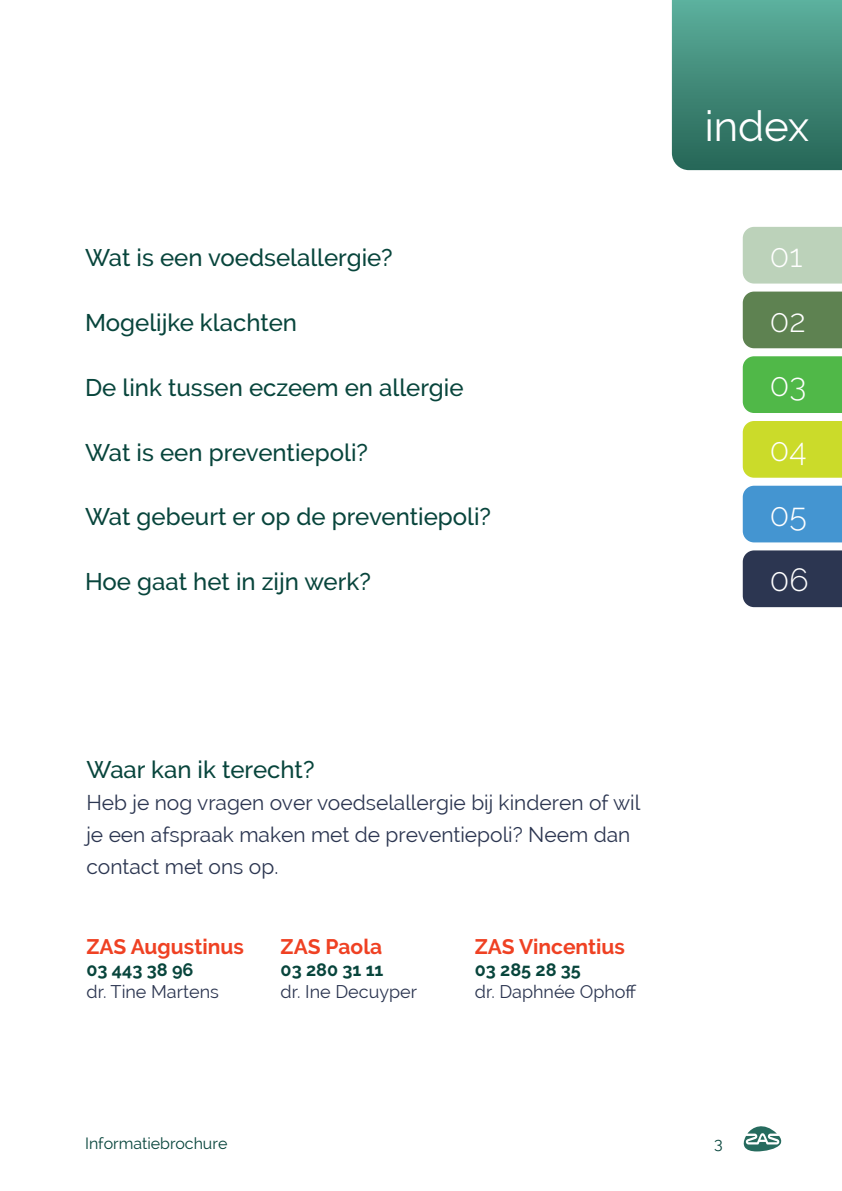
<style>
.page{position:relative;width:842px;height:1191px;background:#fff}
.page>*{position:absolute;margin:0;border:0;box-sizing:border-box;transform-origin:0 0}
.t1{font:42px "Raleway";color:#fff}
.t2{font:300 32px "Raleway";color:#fff}
.t3{font:500 24px "Raleway";color:#08453c}
.t4{font:21px/32px "Raleway";color:#2c3651}
.t5{font:700 21px "Raleway";color:#ef4123}
.t6{font:18px "Raleway";color:#2c3651}
.t7{font:700 18px "Raleway";color:#08453c}
.t8{font:16px "Raleway";color:#08453c}
</style>
<div class="page">
<svg style="left:672px;top:0;width:170px;height:170px;background:#418a79"></svg>
<div style="left:743px;top:227px;width:99px;height:56px;background:#bcd2ba"></div>
<div style="left:743px;top:291px;width:99px;height:57px;background:#5e8251"></div>
<div style="left:743px;top:356px;width:99px;height:57px;background:#50b848"></div>
<div style="left:743px;top:421px;width:99px;height:57px;background:#cbdb2a"></div>
<div style="left:743px;top:486px;width:99px;height:56px;background:#4495d1"></div>
<div style="left:743px;top:550px;width:99px;height:57px;background:#2c3651"></div>
<svg style="left:744px;top:1126px;width:37px;height:25px"></svg>
<h1 class="t1" style="left:705px;top:102px;width:106px">index</h1>
<p class="t3" style="left:85px;top:244px;width:309px">Wat is een voedselallergie?</p>
<h2 class="t2" style="left:770px;top:237px;width:34px">01</h2>
<p class="t3" style="left:85px;top:309px;width:213px">Mogelijke klachten</p>
<h2 class="t2" style="left:770px;top:302px;width:37px">02</h2>
<p class="t3" style="left:85px;top:373px;width:380px">De link tussen eczeem en allergie</p>
<h2 class="t2" style="left:770px;top:366px;width:38px">03</h2>
<p class="t3" style="left:85px;top:438px;width:284px">Wat is een preventiepoli?</p>
<h2 class="t2" style="left:770px;top:431px;width:38px">04</h2>
<p class="t3" style="left:85px;top:503px;width:408px">Wat gebeurt er op de preventiepoli?</p>
<h2 class="t2" style="left:770px;top:496px;width:38px">05</h2>
<p class="t3" style="left:85px;top:568px;width:287px">Hoe gaat het in zijn werk?</p>
<h2 class="t2" style="left:770px;top:560px;width:40px">06</h2>
<p class="t3" style="left:86px;top:756px;width:230px">Waar kan ik terecht?</p>
<p class="t4" style="left:86px;top:787px;width:555px">Heb je nog vragen over voedselallergie bij kinderen of wil je een afspraak maken met de preventiepoli? Neem dan contact met ons op.</p>
<p class="t5" style="left:86px;top:935px;width:159px">ZAS Augustinus</p>
<p class="t7" style="left:86px;top:959px;width:109px">03 443 38 96</p>
<p class="t6" style="left:86px;top:980px;width:134px">dr. Tine Martens</p>
<p class="t5" style="left:281px;top:935px;width:103px">ZAS Paola</p>
<p class="t7" style="left:281px;top:959px;width:104px">03 280 31 11</p>
<p class="t6" style="left:281px;top:980px;width:138px">dr. Ine Decuyper</p>
<p class="t5" style="left:475px;top:935px;width:152px">ZAS Vincentius</p>
<p class="t7" style="left:475px;top:959px;width:108px">03 285 28 35</p>
<p class="t6" style="left:475px;top:980px;width:163px">dr. Daphnée Ophoff</p>
<p class="t8" style="left:85px;top:1134px;width:144px">Informatiebrochure</p>
<p class="t8" style="left:714px;top:1134px;width:10px">3</p>
</div>
